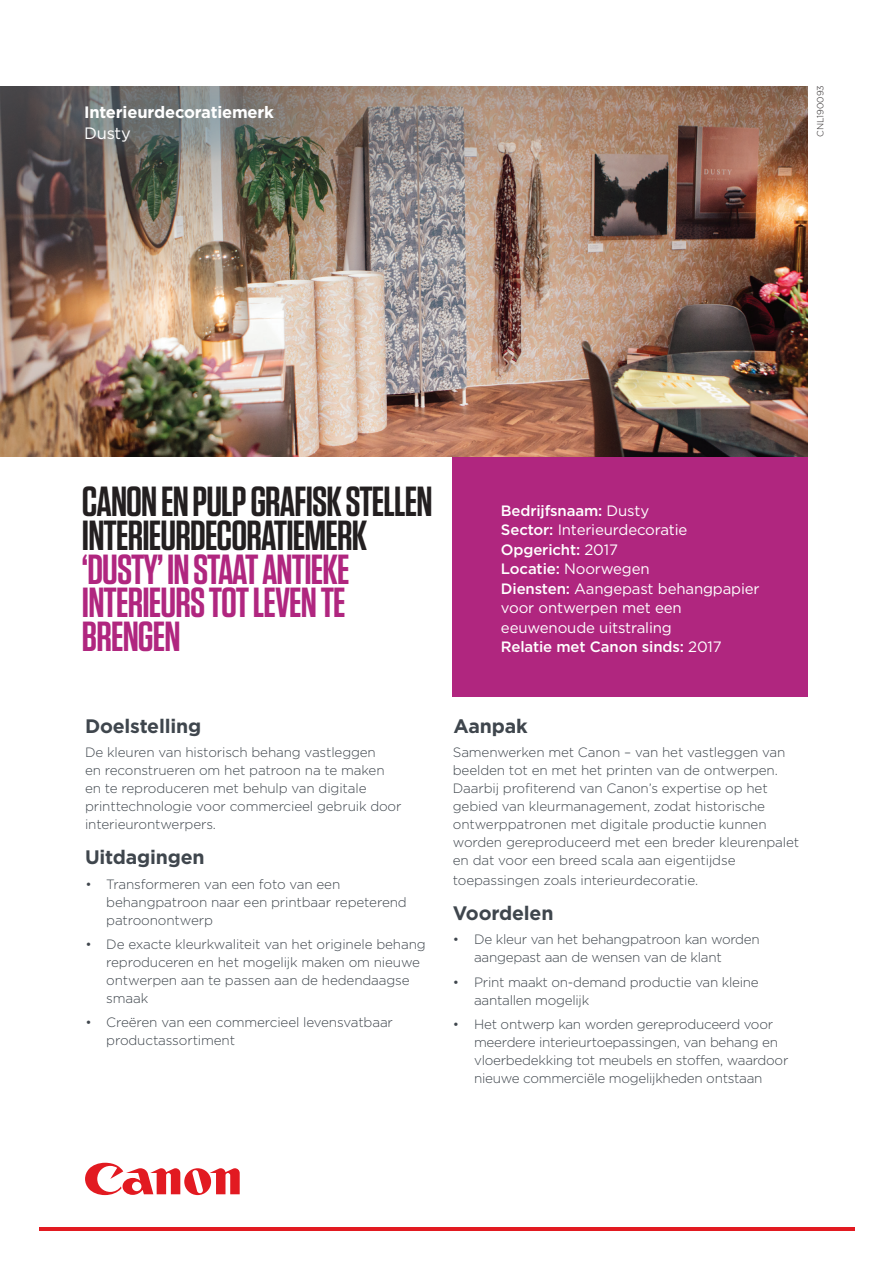
<style>
.page{position:relative;width:893px;height:1263px;background:#fff}
.page>*{position:absolute;margin:0;border:0;box-sizing:border-box;transform-origin:0 0}
.t1{font:600 42px/33.6px "Tungsten";letter-spacing:-.02em;color:#b0267f;text-align:justify}
.t2{font:600 42px/33.6px "Tungsten";letter-spacing:-.02em;color:#231f20}
.t3{font:700 19.5px "Gotham";letter-spacing:-.01em;color:#3f464d}
.t4{font:700 16.5px "Gotham";letter-spacing:-.01em;color:#fff}
.t5{font:16.5px "Gotham";letter-spacing:-.01em;color:#fff}
.t6{font:15px/19.5px "Gotham";letter-spacing:-.01em;color:#fff}
.t7{font:300 13.5px/18px "Gotham";letter-spacing:-.01em;color:#3f464d}
.t8{font:300 9px "Gotham";color:#231f20}
.s1{font-weight:500}
</style>
<div class="page">
<svg style="left:85px;top:1163px;width:155px;height:32px"></svg>
<hr style="left:39px;top:1227px;width:815px;height:3px;background:#e21a21">
<img style="left:0;top:422px;width:808px;height:35px">
<img style="left:0;top:86px;width:808px;height:336px">
<svg style="left:39px;top:74px;width:289px;height:89px;background:#72736f"></svg>
<div style="left:453px;top:457px;width:355px;height:240px;background:#b0267f"></div>
<div style="left:0;top:0;width:893px;height:85px;background:#fff"></div>
<p class="t4" style="left:84px;top:102px;width:192px">Interieurdecoratiemerk</p>
<p class="t5" style="left:84px;top:123px;width:48px">Dusty</p>
<p class="t8" style="left:815px;top:137px;width:54px;rotate:-90deg">CNL190093</p>
<h1 class="t2" style="left:82px;top:486px;width:352px">CANON EN PULP GRAFISK STELLEN<br>INTERIEURDECORATIEMERK</h1>
<h1 class="t1" style="left:82px;top:553px;width:269px">‘DUSTY’ IN STAAT ANTIEKE INTERIEURS TOT LEVEN TE BRENGEN</h1>
<p class="t6" style="left:501px;top:500px;width:260px"><span class="s1">Bedrijfsnaam:</span> Dusty<br><span class="s1">Sector:</span> Interieurdecoratie<br><span class="s1">Opgericht:</span> 2017<br><span class="s1">Locatie:</span> Noorwegen<br><span class="s1">Diensten:</span> Aangepast behangpapier voor ontwerpen met een eeuwenoude uitstraling<br><span class="s1">Relatie met Canon sinds:</span> 2017</p>
<h2 class="t3" style="left:85px;top:713px;width:118px">Doelstelling</h2>
<p class="t7" style="left:85px;top:743px;width:318px">De kleuren van historisch behang vastleggen<br>en reconstrueren om het patroon na te maken en te reproduceren met behulp van digitale printtechnologie voor commercieel gebruik door interieurontwerpers.</p>
<h2 class="t3" style="left:85px;top:844px;width:121px">Uitdagingen</h2>
<p class="t7" style="left:106px;top:874px;width:302px;text-indent:-21px">• Transformeren van een foto van een behangpatroon naar een printbaar repeterend patroonontwerp</p>
<p class="t7" style="left:106px;top:935px;width:321px;text-indent:-21px">• De exacte kleurkwaliteit van het originele behang reproduceren en het mogelijk maken om nieuwe ontwerpen aan te passen aan de hedendaagse smaak</p>
<p class="t7" style="left:106px;top:1013px;width:288px;text-indent:-21px">• Creëren van een commercieel levensvatbaar productassortiment</p>
<h2 class="t3" style="left:453px;top:713px;width:76px">Aanpak</h2>
<p class="t7" style="left:453px;top:743px;width:348px">Samenwerken met Canon – van het vastleggen van beelden tot en met het printen van de ontwerpen.<br>Daarbij profiterend van Canon’s expertise op het gebied van kleurmanagement, zodat historische ontwerppatronen met digitale productie kunnen worden gereproduceerd met een breder kleurenpalet en dat voor een breed scala aan eigentijdse</p>
<p class="t7" style="left:453px;top:870px;width:247px">toepassingen zoals interieurdecoratie.</p>
<h2 class="t3" style="left:453px;top:900px;width:102px">Voordelen</h2>
<p class="t7" style="left:474px;top:930px;width:287px;text-indent:-21px">• De kleur van het behangpatroon kan worden aangepast aan de wensen van de klant</p>
<p class="t7" style="left:474px;top:972px;width:286px;text-indent:-21px">• Print maakt on-demand productie van kleine aantallen mogelijk</p>
<p class="t7" style="left:474px;top:1015px;width:316px;text-indent:-21px">• Het ontwerp kan worden gereproduceerd voor meerdere interieurtoepassingen, van behang en vloerbedekking tot meubels en stoffen, waardoor nieuwe commerciële mogelijkheden ontstaan</p>
</div>
